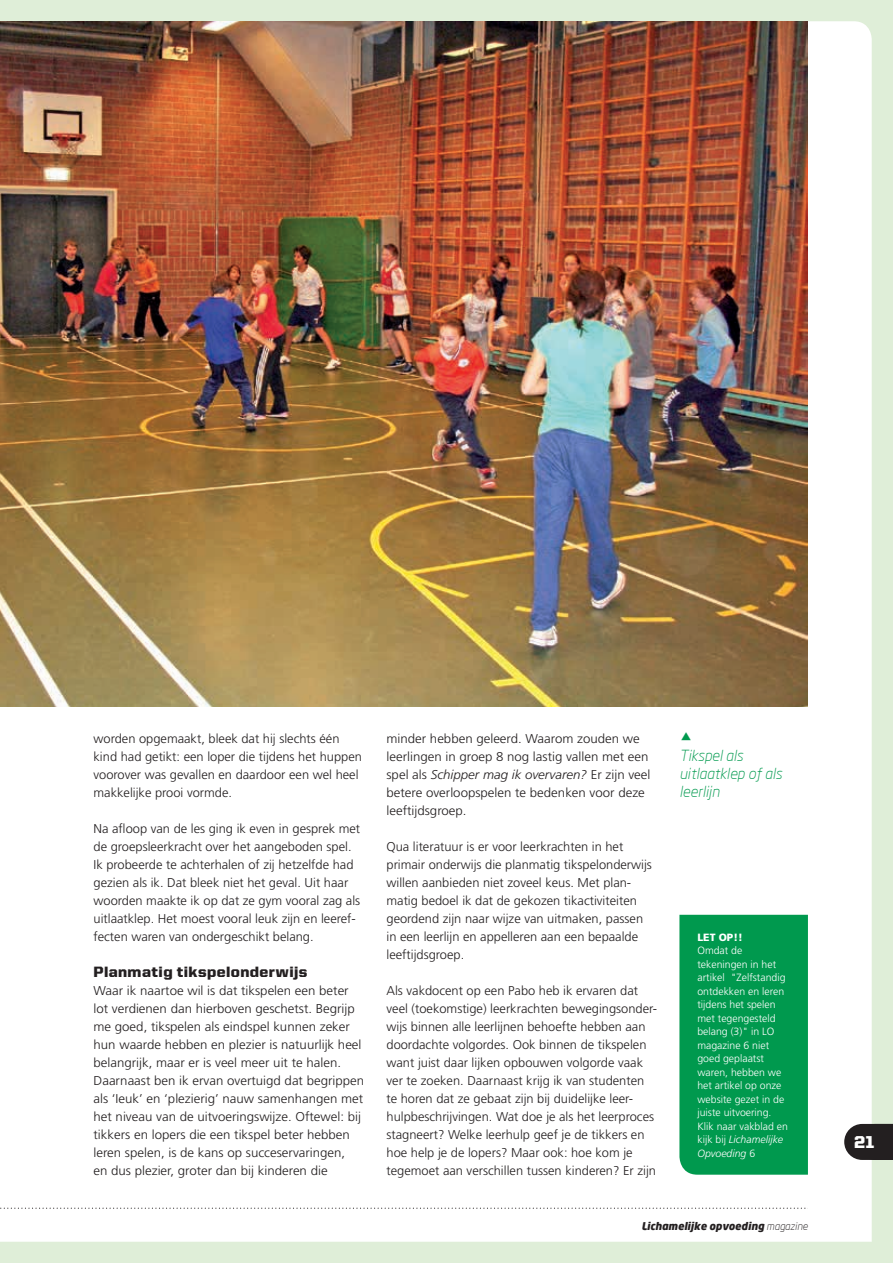
<style>
.page{position:relative;width:893px;height:1263px;background:#dfeed8}
.page>*{position:absolute;margin:0;border:0;box-sizing:border-box;transform-origin:0 0}
.t1{font:900 17.25px "United Sans Reg";color:#fff}
.t2{font:italic 300 15px/18px "Neo Sans";color:#00994e}
.t3{font:900 15px "United Sans Reg";letter-spacing:.025em;color:#231f20}
.t4{font:300 12.75px/18px "Frutiger LT Std";color:#231f20}
.t5{font:300 12.75px/18px "Frutiger LT Std";color:#231f20;scale:1.04 1}
.t6{font:300 10.5px/13.5px "Frutiger LT Std";color:#fff}
.t7{font:italic 900 10.5px "Neo Sans";color:#231f20}
.t8{font:900 10.5px "Frutiger LT Std";color:#fff}
.s1{font-style:italic}
.s2{font-weight:300}
</style>
<div class="page">
<div style="left:0;top:21px;width:872px;height:1221px;background:#fff"></div>
<img style="left:0;top:21px;width:808px;height:686px">
<div style="left:679px;top:915px;width:129px;height:260px;background:#00994e"></div>
<svg style="left:844px;top:1124px;width:49px;height:36px;background:#353132"></svg>
<svg style="left:0;top:1207px;width:808px;height:2px;background:#e0e0e0"></svg>
<svg style="left:681px;top:732px;width:10px;height:8px"></svg>
<p class="t4" style="left:94px;top:729px;width:270px">worden opgemaakt, bleek dat hij slechts één kind had getikt: een loper die tijdens het huppen voorover was gevallen en daardoor een wel heel makkelijke prooi vormde.</p>
<p class="t4" style="left:94px;top:819px;width:268px">Na afloop van de les ging ik even in gesprek met de groepsleerkracht over het aangeboden spel.<br>Ik probeerde te achterhalen of zij hetzelfde had gezien als ik. Dat bleek niet het geval. Uit haar woorden maakte ik op dat ze gym vooral zag als uitlaatklep. Het moest vooral leuk zijn en leeref&shy;fecten waren van ondergeschikt belang.</p>
<p class="t3" style="left:94px;top:963px;width:215px">Planmatig tikspelonderwijs</p>
<p class="t5" style="left:94px;top:981px;width:262px">Waar ik naartoe wil is dat tikspelen een beter lot verdienen dan hierboven geschetst. Begrijp me goed, tikspelen als eindspel kunnen zeker hun waarde hebben en plezier is natuurlijk heel belangrijk, maar er is veel meer uit te halen.<br>Daarnaast ben ik ervan overtuigd dat begrippen als ‘Ieuk’ en ‘plezierig’ nauw samenhangen met het niveau van de uitvoeringswijze. Oftewel: bij tikkers en lopers die een tikspel beter hebben leren spelen, is de kans op succeservaringen,<br>en dus plezier, groter dan bij kinderen die</p>
<p class="t5" style="left:386px;top:729px;width:255px">minder hebben geleerd. Waarom zouden we leerlingen in groep 8 nog lastig vallen met een spel als <span class="s1">Schipper mag ik overvaren?</span> Er zijn veel betere overloopspelen te bedenken voor deze leeftijdsgroep.</p>
<p class="t4" style="left:386px;top:837px;width:267px">Qua literatuur is er voor leerkrachten in het primair onderwijs die planmatig tikspelonderwijs willen aanbieden niet zoveel keus. Met plan&shy;matig bedoel ik dat de gekozen tikactiviteiten geordend zijn naar wijze van uitmaken, passen in een leerlijn en appelleren aan een bepaalde leeftijdsgroep.</p>
<p class="t4" style="left:386px;top:981px;width:272px">Als vakdocent op een Pabo heb ik ervaren dat veel (toekomstige) leerkrachten bewegingsonder&shy;wijs binnen alle leerlijnen behoefte hebben aan doordachte volgordes. Ook binnen de tikspelen want juist daar lijken opbouwen volgorde vaak ver te zoeken. Daarnaast krijg ik van studenten te horen dat ze gebaat zijn bij duidelijke leer&shy;hulpbeschrijvingen. Wat doe je als het leerproces stagneert? Welke leerhulp geef je de tikkers en hoe help je de lopers? Maar ook: hoe kom je tegemoet aan verschillen tussen kinderen? Er zijn</p>
<p class="t2" style="left:679px;top:746px;width:104px">Tikspel als uitlaatklep of als leerlijn</p>
<p class="t8" style="left:697px;top:931px;width:47px">LET OP!!</p>
<p class="t6" style="left:697px;top:944px;width:92px">Omdat de tekeningen in het artikel "Zelfstandig ontdekken en leren tijdens het spelen met tegengesteld belang (3)" in LO magazine 6 niet goed geplaatst waren, hebben we het artikel op onze website gezet in de juiste uitvoering.<br>Klik naar vakblad en kijk bij <span class="s1">Lichamelijke<br>Opvoeding</span> 6</p>
<p class="t7" style="left:641px;top:1219px;width:168px">Lichamelijke opvoeding <span class="s2">magazine</span></p>
<h1 class="t1" style="left:854px;top:1133px;width:22px">21</h1>
</div>
